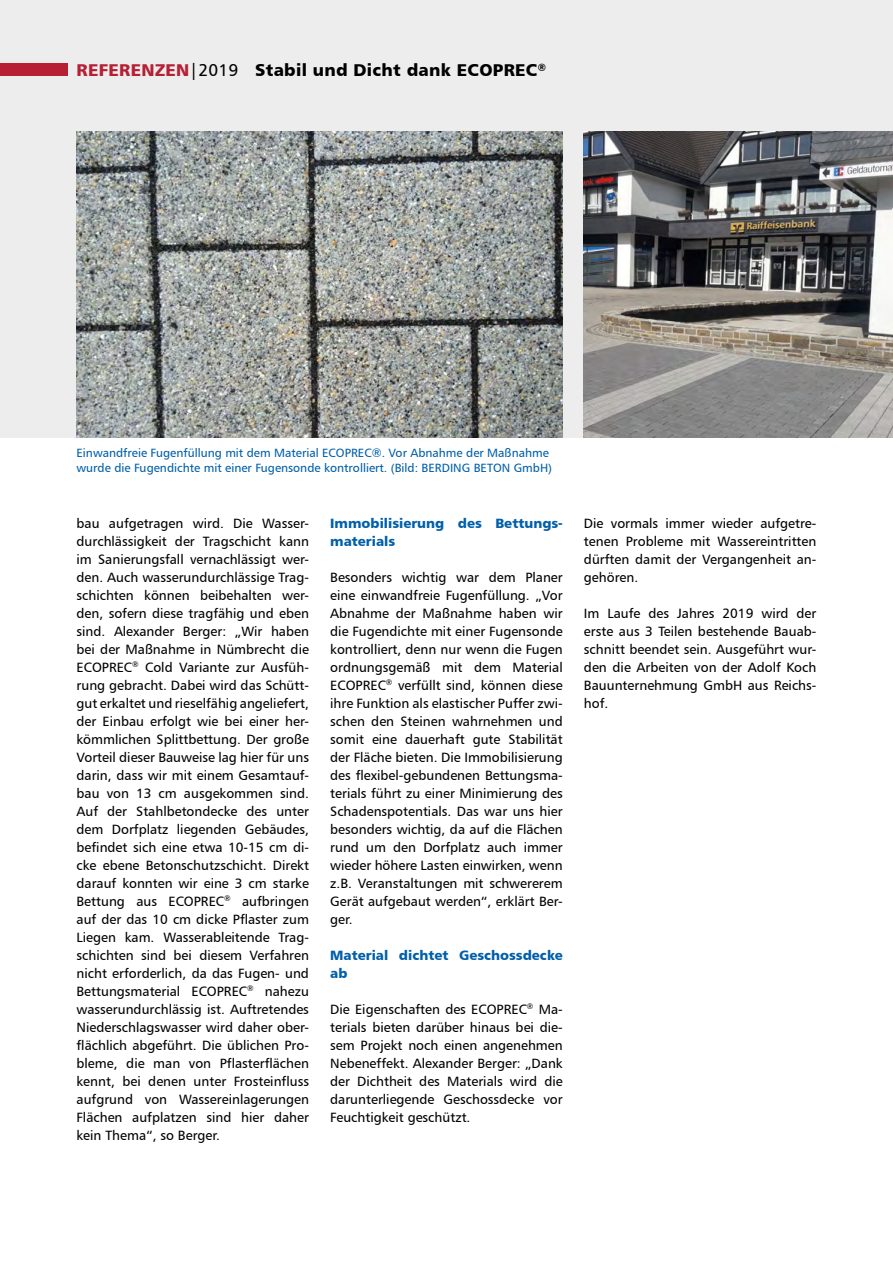
<style>
.page{position:relative;width:893px;height:1263px;background:#fff}
.page>*{position:absolute;margin:0;border:0;box-sizing:border-box;transform-origin:0 0}
.t1{font:17.1px "Humanist 777 BT Black B";letter-spacing:.015em;color:#000}
.copy{font:13.5px/18px "Humanist 777 BT Roman B";color:#000;text-align:justify}
.copy-2{font:13.5px/18px "Humanist 777 BT Black B";color:#005fab}
.Überschrift_2{font:13.5px/18px "Humanist 777 BT Black B";color:#005fab}
.copy-3{font:12px/15px "Humanist 777 BT Roman B";color:#005fab}
.s1{color:#b61f34}
.s2{font-family:"Humanist 777 BT Roman B"}
</style>
<div class="page">
<div style="left:0;top:0;width:893px;height:438px;background:#ededed"></div>
<img style="left:77px;top:132px;width:486px;height:306px">
<div style="left:0;top:63px;width:67px;height:13px;background:#b61f34"></div>
<img style="left:584px;top:132px;width:309px;height:306px">
<p class="t1" style="left:77px;top:59px;width:471px"><span class="s1">REFERENZEN</span><span class="s2">|2019</span> Stabil und Dicht dank ECOPREC<sup>®</sup></p>
<p class="copy-3" style="left:77px;top:445px;width:477px">Einwandfreie Fugenfüllung mit dem Material ECOPREC®. Vor Abnahme der Maßnahme wurde die Fugendichte mit einer Fugensonde kontrolliert. (Bild: BERDING BETON GmbH)</p>
<p class="copy" style="left:77px;top:514px;width:234px">bau aufgetragen wird. Die Wasser&shy;durchlässigkeit der Tragschicht kann im Sanierungsfall vernachlässigt wer&shy;den. Auch wasserundurchlässige Trag&shy;schichten können beibehalten wer&shy;den, sofern diese tragfähig und eben sind. Alexander Berger: „Wir haben bei der Maßnahme in Nümbrecht die ECOPREC<sup>®</sup> Cold Variante zur Ausfüh&shy;rung gebracht. Dabei wird das Schütt&shy;gut erkaltet und rieselfähig angeliefert, der Einbau erfolgt wie bei einer her&shy;kömmlichen Splittbettung. Der große Vorteil dieser Bauweise lag hier für uns darin, dass wir mit einem Gesamtauf&shy;bau von 13 cm ausgekommen sind.<br>Auf der Stahlbetondecke des unter dem Dorfplatz liegenden Gebäudes, befindet sich eine etwa 10-15 cm di&shy;cke ebene Betonschutzschicht. Direkt darauf konnten wir eine 3 cm starke Bettung aus ECOPREC<sup>®</sup> aufbringen auf der das 10 cm dicke Pflaster zum Liegen kam. Wasserableitende Trag&shy;schichten sind bei diesem Verfahren nicht erforderlich, da das Fugen- und Bettungsmaterial ECOPREC<sup>®</sup> nahezu wasserundurchlässig ist. Auftretendes Niederschlagswasser wird daher ober&shy;flächlich abgeführt. Die üblichen Pro&shy;bleme, die man von Pflasterflächen kennt, bei denen unter Frosteinfluss aufgrund von Wassereinlagerungen Flächen aufplatzen sind hier daher kein Thema“, so Berger.</p>
<p class="copy-2" style="left:330px;top:513px;width:234px">Immobilisierung des Bettungs&shy;materials</p>
<p class="copy" style="left:330px;top:568px;width:234px">Besonders wichtig war dem Planer eine einwandfreie Fugenfüllung. „Vor Abnahme der Maßnahme haben wir die Fugendichte mit einer Fugensonde kontrolliert, denn nur wenn die Fugen ordnungsgemäß mit dem Material ECOPREC<sup>®</sup> verfüllt sind, können diese ihre Funktion als elastischer Puffer zwi&shy;schen den Steinen wahrnehmen und somit eine dauerhaft gute Stabilität der Fläche bieten. Die Immobilisierung des flexibel-gebundenen Bettungsma&shy;terials führt zu einer Minimierung des Schadenspotentials. Das war uns hier besonders wichtig, da auf die Flächen rund um den Dorfplatz auch immer wieder höhere Lasten einwirken, wenn z.B. Veranstaltungen mit schwererem Gerät aufgebaut werden“, erklärt Ber&shy;ger.</p>
<p class="Überschrift_2" style="left:330px;top:945px;width:234px">Material dichtet Geschossdecke ab</p>
<p class="copy" style="left:330px;top:1000px;width:234px">Die Eigenschaften des ECOPREC<sup>®</sup> Ma&shy;terials bieten darüber hinaus bei die&shy;sem Projekt noch einen angenehmen Nebeneffekt. Alexander Berger: „Dank der Dichtheit des Materials wird die darunterliegende Geschossdecke vor Feuchtigkeit geschützt.</p>
<p class="copy" style="left:584px;top:514px;width:234px">Die vormals immer wieder aufgetre&shy;tenen Probleme mit Wassereintritten dürften damit der Vergangenheit an&shy;gehören.</p>
<p class="copy" style="left:584px;top:604px;width:234px">Im Laufe des Jahres 2019 wird der erste aus 3 Teilen bestehende Bauab&shy;schnitt beendet sein. Ausgeführt wur&shy;den die Arbeiten von der Adolf Koch Bauunternehmung GmbH aus Reichs&shy;hof.</p>
</div>
